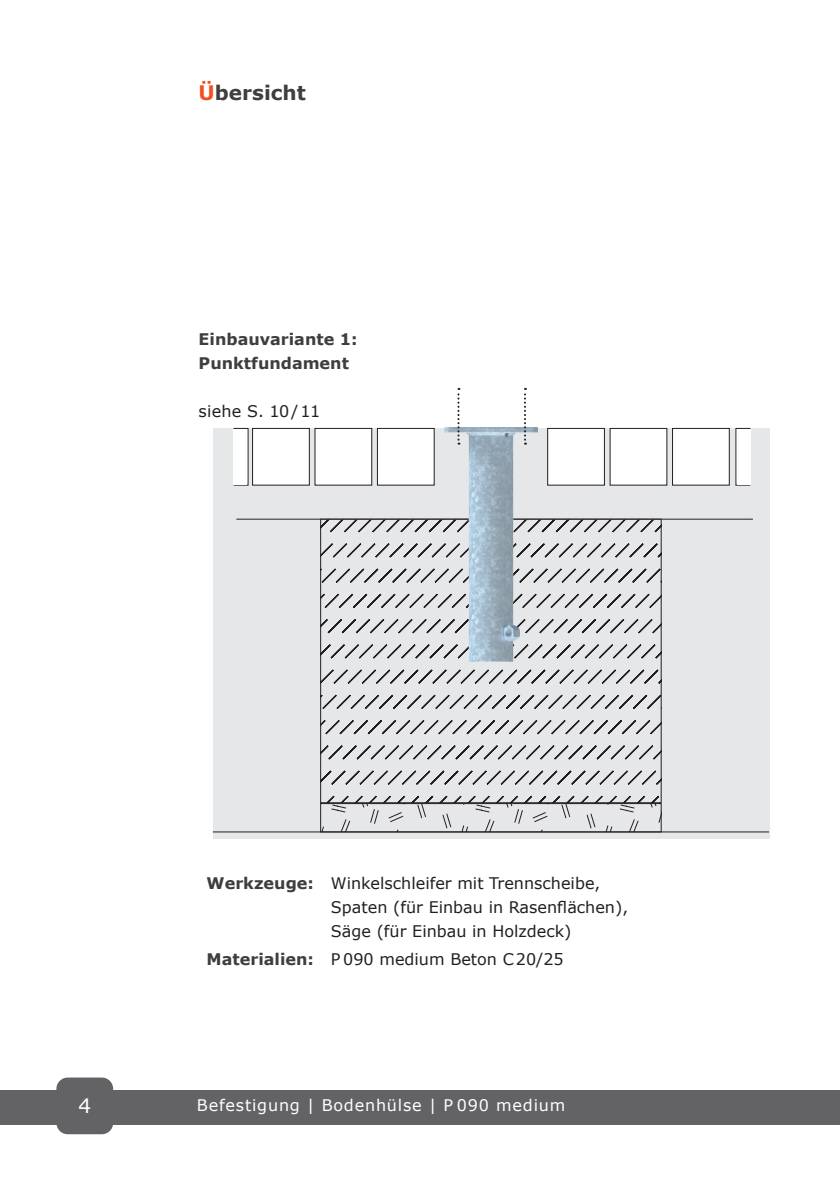
<style>
.page{position:relative;width:840px;height:1191px;background:#fff}
.page>*{position:absolute;margin:0;border:0;box-sizing:border-box;transform-origin:0 0}
.ü1{font:700 20px "Verdana";color:#3e3e3f}
.t1{font:20px "Verdana";color:#fff}
.NEU_TEXT{font:16px "Verdana";color:#231f20}
.ü2{font:700 16px/24px "Verdana";color:#3e3e3f}
.t2{font:16px "Verdana";letter-spacing:.05em;color:#fff}
.s1{color:#f05022}
</style>
<div class="page">
<div style="left:0;top:1090px;width:839px;height:34px;background:#636366"></div>
<div style="left:56px;top:1077px;width:57px;height:57px;background:#636366;border-radius:11px"></div>
<div style="left:214px;top:428px;width:555px;height:410px;background:#e6e7e9"></div>
<svg style="left:322px;top:805px;width:337px;height:25px"></svg>
<div style="left:320px;top:803px;width:341px;height:29px;border:1px solid #231f20"></div>
<svg style="left:322px;top:520px;width:337px;height:281px"></svg>
<div style="left:320px;top:518px;width:341px;height:285px;border:1px solid #231f20"></div>
<hr style="left:236px;top:518px;width:516px;height:1px;background:#231f20">
<hr style="left:213px;top:831px;width:555px;height:1px;background:#231f20">
<div style="left:735px;top:428px;width:15px;height:57px;border:1px solid #231f20"></div>
<div style="left:736px;top:429px;width:14px;height:55px;background:#fff"></div>
<div style="left:233px;top:428px;width:15px;height:57px;border:1px solid #231f20"></div>
<div style="left:233px;top:429px;width:14px;height:55px;background:#fff"></div>
<img style="left:444px;top:519px;width:93px;height:142px">
<svg style="left:238px;top:388px;width:507px;height:131px"></svg>
<p class="ü1" style="left:198px;top:79px;width:109px"><span class="s1">Ü</span>bersicht</p>
<p class="ü2" style="left:198px;top:327px;width:160px">Einbauvariante 1:<br>Punktfundament</p>
<p class="NEU_TEXT" style="left:198px;top:400px;width:123px">siehe S. 10/11</p>
<p class="ü2" style="left:206px;top:870px;width:109px">Werkzeuge:</p>
<p class="NEU_TEXT" style="left:331px;top:871px;width:271px">Winkelschleifer mit Trennscheibe,</p>
<p class="NEU_TEXT" style="left:331px;top:895px;width:298px">Spaten (für Einbau in Rasenflächen),</p>
<p class="NEU_TEXT" style="left:331px;top:919px;width:242px">Säge (für Einbau in Holzdeck)</p>
<p class="ü2" style="left:206px;top:946px;width:109px">Materialien:</p>
<p class="NEU_TEXT" style="left:331px;top:948px;width:234px">P 090 medium Beton C20/25</p>
<p class="t1" style="left:78px;top:1092px;width:14px">4</p>
<p class="t2" style="left:197px;top:1094px;width:370px">Befestigung | Bodenhülse | P 090 medium</p>
</div>
